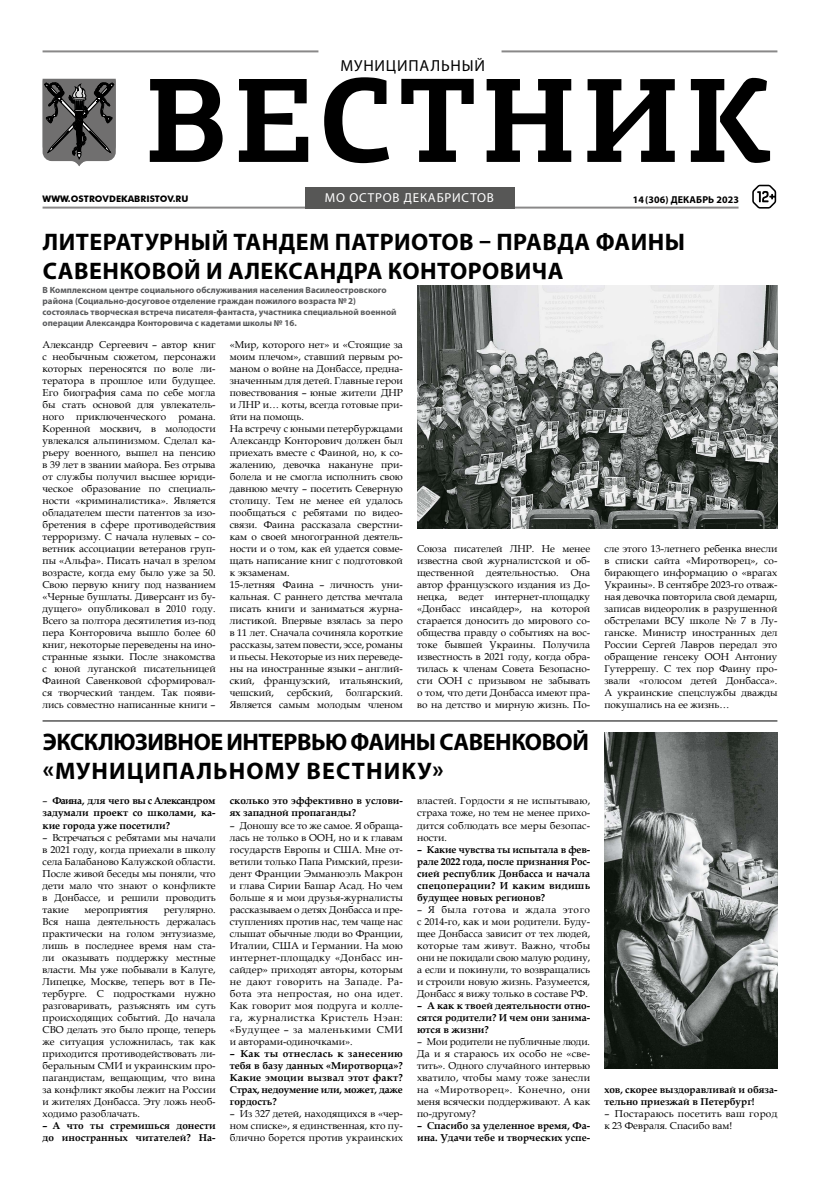
<style>
.page{position:relative;width:820px;height:1191px;background:#fff}
.page>*{position:absolute;margin:0;border:0;box-sizing:border-box;transform-origin:0 0}
.t1{font:700 120.7px "PF Agora Slab Pro";letter-spacing:.05em;color:#000}
.t2{font:700 24px/28.8px "Myriad Pro";letter-spacing:.02em;color:#000}
.t3{font:700 24px/28.8px "Myriad Pro";letter-spacing:-.02em;color:#000}
.t4{font:16px "Myriad Pro";letter-spacing:.05em;color:#000}
.t5{font:13px "Myriad Pro";letter-spacing:.06em;color:#fff}
.t6{font:10px/12px "Book Antiqua";color:#000;text-align:justify}
.t7{font:700 10px/12px "Book Antiqua";color:#000;text-align:justify}
.t8{font:10px/12px "Book Antiqua";letter-spacing:.02em;color:#000}
.t9{font:700 10px "Myriad Pro";letter-spacing:.01em;color:#000}
.t10{font:700 9px/10.8px "Myriad Pro";color:#595a5c}
.t11{font:700 9px "Futura BT";letter-spacing:.01em;color:#000}
.s1{font-weight:400}
</style>
<div class="page">
<svg style="left:43px;top:78px;width:73px;height:88px;background:#626262"></svg>
<hr style="left:43px;top:207px;width:695px;height:2px;background:#898888">
<hr style="left:43px;top:50px;width:275px;height:2px;background:#898888">
<hr style="left:501px;top:50px;width:276px;height:2px;background:#898888">
<svg style="left:752px;top:185px;width:23px;height:24px"></svg>
<div style="left:305px;top:187px;width:209px;height:21px;background:#575756"></div>
<img style="left:417px;top:286px;width:360px;height:242px">
<img style="left:604px;top:732px;width:173px;height:336px">
<hr style="left:43px;top:720px;width:734px;height:1px;background:#000">
<h3 class="t4" style="left:340px;top:55px;width:146px">МУНИЦИПАЛЬНЫЙ</h3>
<h1 class="t1" style="left:145px;top:44px;width:629px">ВЕСТНИК</h1>
<h3 class="t5" style="left:325px;top:190px;width:170px">МО ОСТРОВ ДЕКАБРИСТОВ</h3>
<p class="t11" style="left:43px;top:194px;width:147px">WWW.OSTROVDEKABRISTOV.RU</p>
<p class="t9" style="left:632px;top:194px;width:108px">14(306) ДЕКАБРЬ 2023</p>
<h2 class="t2" style="left:43px;top:228px;width:644px">ЛИТЕРАТУРНЫЙ ТАНДЕМ ПАТРИОТОВ – ПРАВДА ФАИНЫ<br>САВЕНКОВОЙ И АЛЕКСАНДРА КОНТОРОВИЧА</h2>
<p class="t10" style="left:43px;top:285px;width:355px">В Комплексном центре социального обслуживания населения Василеостровского района (Социально-досуговое отделение граждан пожилого возраста № 2) состоялась творческая встреча писателя-фантаста, участника специальной военной операции Александра Конторовича с кадетами школы № 16.</p>
<p class="t6" style="left:43px;top:339px;width:174px">Александр Сергеевич – автор книг с необычным сюжетом, персонажи которых переносятся по воле ли&shy;тератора в прошлое или будущее.<br>Его биография сама по себе могла бы стать основой для увлекатель&shy;ного приключенческого романа.<br>Коренной москвич, в молодости увлекался альпинизмом. Сделал ка&shy;рьеру военного, вышел на пенсию в 39 лет в звании майора. Без отрыва от службы получил высшее юриди&shy;ческое образование по специаль&shy;ности «криминалистика». Является обладателем шести патентов за изо&shy;бретения в сфере противодействия терроризму. С начала нулевых – со&shy;ветник ассоциации ветеранов груп&shy;пы «Альфа». Писать начал в зрелом возрасте, когда ему было уже за 50.<br>Свою первую книгу под названием «Черные бушлаты. Диверсант из бу&shy;дущего» опубликовал в 2010 году.<br>Всего за полтора десятилетия из-под пера Конторовича вышло более 60 книг, некоторые переведены на ино&shy;странные языки. После знакомства с юной луганской писательницей Фаиной Савенковой сформировал&shy;ся творческий тандем. Так появи&shy;лись совместно написанные книги –</p>
<p class="t6" style="left:230px;top:339px;width:174px;text-align:left">«Мир, которого нет» и «Стоящие за моим плечом», ставший первым ро&shy;маном о войне на Донбассе, предна&shy;значенным для детей. Главные герои повествования – юные жители ДНР и ЛНР и… коты, всегда готовые при&shy;йти на помощь.<br>На встречу с юными петербуржцами<br>Александр Конторович должен был приехать вместе с Фаиной, но, к со&shy;жалению, девочка накануне при&shy;болела и не смогла исполнить свою давнюю мечту – посетить Северную столицу. Тем не менее ей удалось пообщаться с ребятами по видео&shy;связи. Фаина рассказала сверстни&shy;кам о своей многогранной деятель&shy;ности и о том, как ей удается совме&shy;щать написание книг с подготовкой к экзаменам.<br>15‑летняя Фаина – личность уни&shy;кальная. С раннего детства мечтала писать книги и заниматься журна&shy;листикой. Впервые взялась за перо в 11 лет. Сначала сочиняла короткие рассказы, затем повести, эссе, романы и пьесы. Некоторые из них переведе&shy;ны на иностранные языки – англий&shy;ский, французский, итальянский, чешский,</p>
<p class="t6" style="left:604px;top:543px;width:174px">сле этого 13‑летнего ребенка внесли в списки сайта «Миротворец», со&shy;бирающего информацию о «врагах Украины». В сентябре 2023‑го отваж&shy;ная девочка повторила свой демарш, записав видеоролик в разрушенной обстрелами ВСУ школе № 7 в Лу&shy;ганске. Министр иностранных дел России Сергей Лавров передал это обращение генсеку ООН Антониу Гутеррешу. С тех пор Фаину про&shy;звали «голосом детей Донбасса».<br>А украинские спецслужбы дважды покушались на ее жизнь…</p>
<p class="t6" style="left:417px;top:543px;width:174px">Союза писателей ЛНР. Не менее известна свой журналистской и об&shy;щественной деятельностью. Она автор французского издания из До&shy;нецка, ведет интернет-площадку «Донбасс инсайдер», на которой старается доносить до мирового со&shy;общества правду о событиях на вос&shy;токе бывшей Украины. Получила известность в 2021 году, когда обра&shy;тилась к членам Совета Безопасно&shy;сти ООН с призывом не забывать о том, что дети Донбасса имеют пра&shy;во на детство и мирную жизнь. По-</p>
<p class="t6" style="left:230px;top:687px;width:174px;text-align:right">болгарский.<br>Является самым молодым членом</p>
<p class="t6" style="left:287px;top:687px;width:47px">сербский,</p>
<h2 class="t3" style="left:43px;top:728px;width:547px">ЭКСКЛЮЗИВНОЕ ИНТЕРВЬЮ ФАИНЫ САВЕНКОВОЙ «МУНИЦИПАЛЬНОМУ ВЕСТНИКУ»</h2>
<p class="t7" style="left:43px;top:795px;width:174px"><span class="s1">–</span> Фаина, для чего вы с Александром задумали проект со школами, ка&shy;кие города уже посетили?</p>
<p class="t6" style="left:43px;top:831px;width:174px">– Встречаться с ребятами мы начали в 2021 году, когда приехали в школу села Балабаново Калужской области.<br>После живой беседы мы поняли, что дети мало что знают о конфликте в Донбассе, и решили проводить такие</p>
<p class="t6" style="left:43px;top:903px;width:174px;text-indent:121px">регулярно.<br>Вся наша деятельность держалась практически на голом энтузиазме, лишь в последнее время нам ста&shy;ли оказывать поддержку местные власти. Мы уже побывали в Калуге, Липецке, Москве, теперь вот в Пе&shy;тербурге. С подростками нужно разговаривать, разъяснять им суть происходящих событий. До начала СВО делать это было проще, теперь же ситуация усложнилась, так как приходится противодействовать ли&shy;беральным СМИ и украинским про&shy;пагандистам, вещающим, что вина за конфликт якобы лежит на России и жителях Донбасса. Эту ложь необ&shy;ходимо разоблачать.</p>
<p class="t7" style="left:43px;top:1119px;width:174px">– А что ты стремишься донести до иностранных читателей? На-</p>
<p class="t6" style="left:85px;top:903px;width:65px">мероприятия</p>
<p class="t7" style="left:230px;top:795px;width:174px">сколько это эффективно в услови&shy;ях западной пропаганды?</p>
<p class="t6" style="left:230px;top:819px;width:174px">– Доношу все то же самое. Я обраща&shy;лась не только в ООН, но и к главам государств Европы и США. Мне от&shy;ветили только Папа Римский, прези&shy;дент Франции Эмманюэль Макрон и глава Сирии Башар Асад. Но чем больше я и мои друзья-журналисты рассказываем о детях Донбасса и пре&shy;ступлениях против нас, тем чаще нас слышат обычные люди во Франции, Италии, США и Германии. На мою интернет-площадку «Донбасс ин&shy;сайдер» приходят авторы, которым не дают говорить на Западе. Ра&shy;бота эта непростая, но она идет.<br>Как говорит моя подруга и колле&shy;га, журналистка Кристель Нэан: «Будущее – за маленькими СМИ и авторами-одиночками».</p>
<p class="t7" style="left:230px;top:1047px;width:174px">– Как ты отнеслась к занесению тебя в базу данных «Миротворца»?<br>Какие эмоции вызвал этот факт?<br>Страх, недоумение или, может, даже гордость?</p>
<p class="t6" style="left:230px;top:1107px;width:174px">– Из 327 детей, находящихся в «чер&shy;ном списке», я единственная, кто пу&shy;блично борется против украинских</p>
<p class="t6" style="left:417px;top:795px;width:174px">властей. Гордости я не испытываю, страха тоже, но тем не менее прихо&shy;дится соблюдать все меры безопас&shy;ности.</p>
<p class="t7" style="left:417px;top:843px;width:174px">– Какие чувства ты испытала в фев&shy;рале 2022 года, после признания Рос&shy;сией республик Донбасса и начала спецоперации? И каким видишь будущее новых регионов?</p>
<p class="t6" style="left:417px;top:903px;width:175px">– Я была готова и ждала этого с 2014‑го, как и мои родители. Буду&shy;щее Донбасса зависит от тех людей, которые там живут. Важно, чтобы они не покидали свою малую родину, а если и покинули, то возвращались и строили новую жизнь. Разумеется, Донбасс я вижу только в составе РФ.</p>
<p class="t7" style="left:417px;top:999px;width:174px">– А как к твоей деятельности отно&shy;сятся родители? И чем они занима&shy;ются в жизни?</p>
<p class="t6" style="left:417px;top:1035px;width:174px">– Мои родители не публичные люди.<br>Да и я стараюсь их особо не «све&shy;тить». Одного случайного интервью хватило, чтобы маму тоже занесли на «Миротворец». Конечно, они меня всячески поддерживают. А как по-другому?</p>
<p class="t7" style="left:417px;top:1119px;width:174px">– Спасибо за уделенное время, Фа&shy;ина. Удачи тебе и творческих успе-</p>
<p class="t7" style="left:604px;top:1083px;width:174px">хов, скорее выздоравливай и обяза&shy;тельно приезжай в Петербург!</p>
<p class="t8" style="left:604px;top:1107px;width:174px">– Постараюсь посетить ваш город к 23 Февраля. Спасибо вам!</p>
</div>
